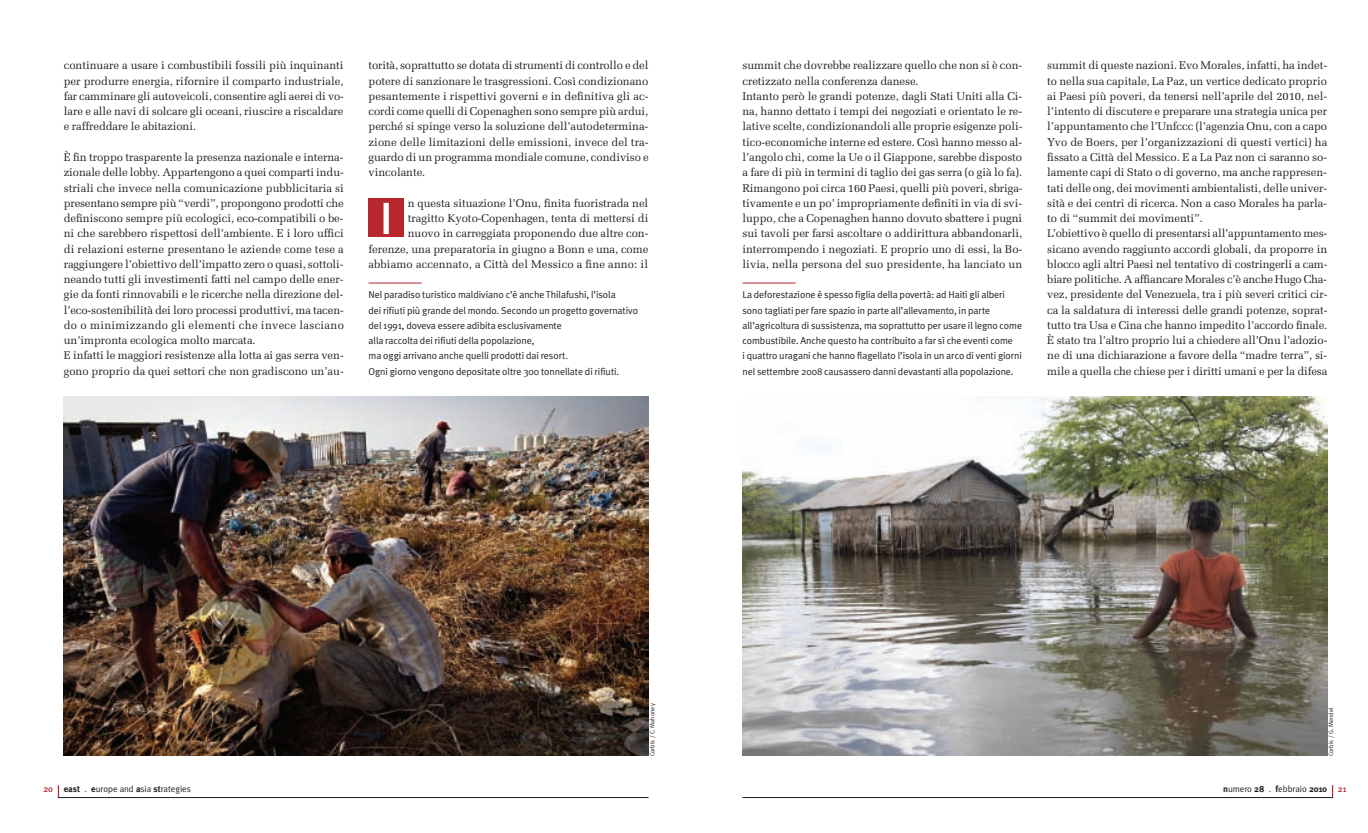
<style>
.page{position:relative;width:1368px;height:833px;background:#fff}
.page>*{position:absolute;margin:0;border:0;box-sizing:border-box;transform-origin:0 0}
.t1{font:500 45px "Meta Plus";color:#fff}
.t2{font:11.25px/15.2px "Melior";letter-spacing:-.005em;color:#231f20}
.t3{font:10px/15.2px "Meta Plus Normal";letter-spacing:-.005em;color:#231f20}
.t4{font:9px "Meta Plus Normal";letter-spacing:-.005em;color:#231f20}
.t5{font:6.25px "Meta Plus Normal";letter-spacing:-.005em;color:#231f20}
.s1{font-family:"Meta Plus";font-weight:500;color:#b7282e}
.s2{font-family:"Meta Plus";font-weight:700}
.s3{color:#b7282e}
</style>
<div class="page">
<svg style="left:1332px;top:785px;width:1px;height:12px"></svg>
<hr style="left:742px;top:797px;width:591px;height:1px;background:#231f20">
<svg style="left:58px;top:785px;width:1px;height:12px"></svg>
<hr style="left:58px;top:797px;width:590px;height:1px;background:#231f20">
<img style="left:742px;top:396px;width:585px;height:360px">
<hr style="left:742px;top:283px;width:53px;height:1px;background:#b7282e">
<hr style="left:369px;top:283px;width:53px;height:1px;background:#b7282e">
<img style="left:64px;top:396px;width:584px;height:360px">
<div style="left:369px;top:198px;width:35px;height:39px;background:#b7282e"></div>
<p class="t2" style="left:64px;top:58px;width:282px;text-align:justify">continuare a usare i combustibili fossili più inquinanti per produrre energia, rifornire il comparto industriale, far camminare gli autoveicoli, consentire agli aerei di vo&shy;lare e alle navi di solcare gli oceani, riuscire a riscaldare e raffreddare le abitazioni.</p>
<p class="t2" style="left:64px;top:149px;width:282px">È fin troppo trasparente la presenza nazionale e interna&shy;zionale delle lobby. Appartengono a quei comparti indu&shy;striali che invece nella comunicazione pubblicitaria si presentano sempre più “verdi”, propongono prodotti che definiscono sempre più ecologici, eco-compatibili o be&shy;ni che sarebbero rispettosi dell’ambiente. E i loro uffici di relazioni esterne presentano le aziende come tese a raggiungere l’obiettivo dell’impatto zero o quasi, sottoli&shy;neando tutti gli investimenti fatti nel campo delle ener&shy;gie da fonti rinnovabili e le ricerche nella direzione del&shy;l’eco-sostenibilità dei loro processi produttivi, ma tacen&shy;do o minimizzando gli elementi che invece lasciano un’impronta ecologica molto marcata.<br>E infatti le maggiori resistenze alla lotta ai gas serra ven&shy;gono proprio da quei settori che non gradiscono un’au-</p>
<p class="t2" style="left:369px;top:58px;width:282px;text-align:justify">torità, soprattutto se dotata di strumenti di controllo e del potere di sanzionare le trasgressioni. Così condizionano pesantemente i rispettivi governi e in definitiva gli ac&shy;cordi come quelli di Copenaghen sono sempre più ardui, perché si spinge verso la soluzione dell’autodetermina&shy;zione delle limitazioni delle emissioni, invece del tra&shy;guardo di un programma mondiale comune, condiviso e vincolante.</p>
<p class="t2" style="left:369px;top:195px;width:281px;text-align:right">n questa situazione l’Onu, finita fuoristrada nel tragitto Kyoto-Copenhagen, tenta di mettersi di<br>nuovo in carreggiata proponendo due altre con&shy;ferenze, una preparatoria in giugno a Bonn e una, come abbiamo accennato, a Città del Messico a fine anno: il</p>
<h1 class="t1" style="left:380px;top:192px;width:15px">I</h1>
<p class="t3" style="left:369px;top:287px;width:271px">Nel paradiso turistico maldiviano c’è anche Thilafushi, l’isola<br>dei rifiuti più grande del mondo. Secondo un progetto governativo del 1991, doveva essere adibita esclusivamente<br>alla raccolta dei rifiuti della popolazione,<br>ma oggi arrivano anche quelli prodotti dai resort.<br>Ogni giorno vengono depositate oltre 300 tonnellate di rifiuti.</p>
<p class="t2" style="left:742px;top:58px;width:282px">summit che dovrebbe realizzare quello che non si è con&shy;cretizzato nella conferenza danese.<br>Intanto però le grandi potenze, dagli Stati Uniti alla Ci&shy;na, hanno dettato i tempi dei negoziati e orientato le re&shy;lative scelte, condizionandoli alle proprie esigenze poli&shy;tico-economiche interne ed estere. Così hanno messo al&shy;l’angolo chi, come la Ue o il Giappone, sarebbe disposto a fare di più in termini di taglio dei gas serra (o già lo fa).<br>Rimangono poi circa 160 Paesi, quelli più poveri, sbriga&shy;tivamente e un po’ impropriamente definiti in via di svi&shy;luppo, che a Copenaghen hanno dovuto sbattere i pugni sui tavoli per farsi ascoltare o addirittura abbandonarli, interrompendo i negoziati. E proprio uno di essi, la Bo&shy;livia, nella persona del suo presidente, ha lanciato un</p>
<p class="t2" style="left:1047px;top:58px;width:282px">summit di queste nazioni. Evo Morales, infatti, ha indet&shy;to nella sua capitale, La Paz, un vertice dedicato proprio ai Paesi più poveri, da tenersi nell’aprile del 2010, nel&shy;l’intento di discutere e preparare una strategia unica per l’appuntamento che l’Unfccc (l’agenzia Onu, con a capo Yvo de Boers, per l’organizzazioni di questi vertici) ha fissato a Città del Messico. E a La Paz non ci saranno so&shy;lamente capi di Stato o di governo, ma anche rappresen&shy;tati delle ong, dei movimenti ambientalisti, delle univer&shy;sità e dei centri di ricerca. Non a caso Morales ha parla&shy;to di “summit dei movimenti”.<br>L’obiettivo è quello di presentarsi all’appuntamento mes&shy;sicano avendo raggiunto accordi globali, da proporre in blocco agli altri Paesi nel tentativo di costringerli a cam&shy;biare politiche. A affiancare Morales c’è anche Hugo Cha&shy;vez, presidente del Venezuela, tra i più severi critici cir&shy;ca la saldatura di interessi delle grandi potenze, soprat&shy;tutto tra Usa e Cina che hanno impedito l’accordo finale.<br>È stato tra l’altro proprio lui a chiedere all’Onu l’adozio&shy;ne di una dichiarazione a favore della “madre terra”, si&shy;mile a quella che chiese per i diritti umani e per la difesa</p>
<p class="t3" style="left:742px;top:287px;width:281px">La deforestazione è spesso figlia della povertà: ad Haiti gli alberi sono tagliati per fare spazio in parte all’allevamento, in parte all’agricoltura di sussistenza, ma soprattutto per usare il legno come combustibile. Anche questo ha contribuito a far sì che eventi come<br>i quattro uragani che hanno flagellato l’isola in un arco di venti giorni nel settembre 2008 causassero danni devastanti alla popolazione.</p>
<p class="t4" style="left:43px;top:784px;width:149px"><span class="s1">20</span> <span class="s2">east</span> <span class="s3">.</span> <span class="s2">e</span>urope and <span class="s2">a</span>sia <span class="s2">st</span>rategies</p>
<p class="t5" style="left:648px;top:756px;width:54px;rotate:-90deg">Corbis / C. Mahoney</p>
<p class="t5" style="left:1327px;top:756px;width:50px;rotate:-90deg">Corbis / G. Mendel</p>
<p class="t4" style="left:1223px;top:784px;width:125px"><span class="s2">n</span>umero <span class="s2">28</span> <span class="s3">.</span> <span class="s2">f</span>ebbraio <span class="s2">2010</span> <span class="s1">21</span></p>
</div>
